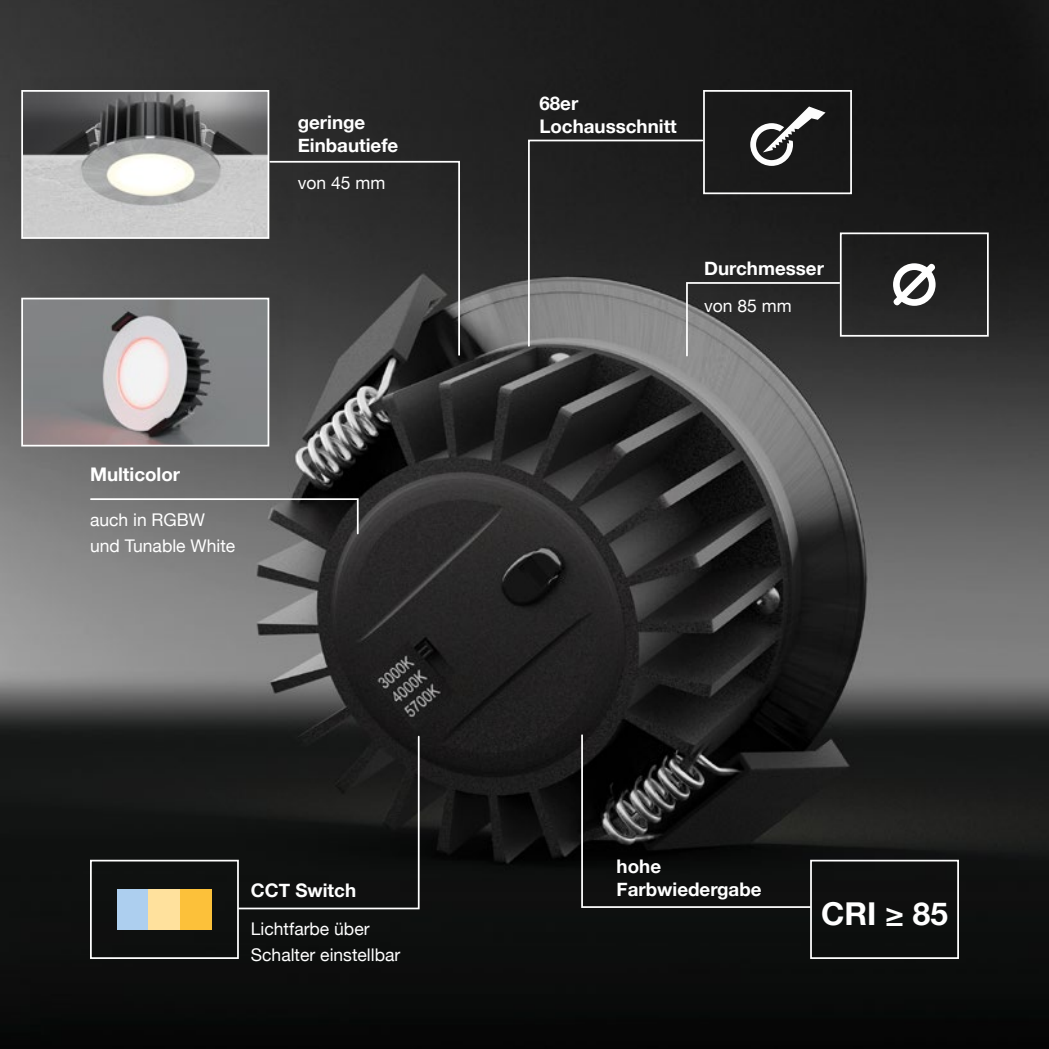
<style>
.page{position:relative;width:1049px;height:1049px;background:#fff}
.page>*{position:absolute;margin:0;border:0;box-sizing:border-box;transform-origin:0 0}
.Alleinstellungsmerkm{font:700 31.5px "Helvetica Neue";color:#fff}
.Alleinstellungsmerkm-2{font:700 18.75px/22.5px "Helvetica Neue";color:#fff}
.Alleinstellungsmerkm-3{font:17.5px/26.2px "Helvetica Neue";color:#fff}
</style>
<div class="page">
<img style="left:0;top:0;width:1048px;height:1049px">
<div style="left:27px;top:73px;width:268px;height:170px;background:#1d1d1b;opacity:.05"></div>
<img style="left:24px;top:93px;width:242px;height:143px">
<div style="left:21px;top:90px;width:248px;height:149px;border:2px solid #fff"></div>
<div style="left:95px;top:842px;width:170px;height:121px;background:#0f100f"></div>
<div style="left:117px;top:889px;width:32px;height:40px;background:#adcfef"></div>
<div style="left:149px;top:889px;width:31px;height:40px;background:#ffe19d"></div>
<div style="left:180px;top:889px;width:31px;height:40px;background:#fcc13a"></div>
<div style="left:90px;top:860px;width:149px;height:99px;border:2px solid #fff"></div>
<div style="left:815px;top:842px;width:170px;height:121px;background:#0e0f0f"></div>
<div style="left:810px;top:860px;width:149px;height:99px;border:2px solid #fff"></div>
<div style="left:27px;top:280px;width:268px;height:170px;background:#1d1d1b;opacity:.05"></div>
<img style="left:24px;top:301px;width:242px;height:142px">
<div style="left:21px;top:298px;width:248px;height:148px;border:2px solid #fff"></div>
<svg style="left:89px;top:497px;width:270px;height:38px;background:#696969"></svg>
<svg style="left:237px;top:735px;width:183px;height:175px;background:#191a19"></svg>
<svg style="left:580px;top:733px;width:232px;height:176px;background:#1c1d1c"></svg>
<div style="left:708px;top:73px;width:170px;height:126px;background:#161616"></div>
<div style="left:703px;top:90px;width:149px;height:104px;border:2px solid #fff"></div>
<div style="left:845px;top:215px;width:170px;height:126px;background:#1d1d1b"></div>
<svg style="left:893px;top:263px;width:42px;height:43px"></svg>
<div style="left:840px;top:232px;width:149px;height:105px;border:2px solid #fff"></div>
<svg style="left:527px;top:106px;width:314px;height:251px;background:#393939"></svg>
<svg style="left:268px;top:160px;width:193px;height:197px;background:#393939"></svg>
<p class="Alleinstellungsmerkm-2" style="left:298px;top:112px;width:102px">geringe<br>Einbautiefe</p>
<p class="Alleinstellungsmerkm-3" style="left:298px;top:170px;width:89px">von 45 mm</p>
<p class="Alleinstellungsmerkm-2" style="left:90px;top:463px;width:92px">Multicolor</p>
<p class="Alleinstellungsmerkm-3" style="left:90px;top:508px;width:147px">auch in RGBW und Tunable White</p>
<p class="Alleinstellungsmerkm-2" style="left:251px;top:880px;width:107px">CCT Switch</p>
<p class="Alleinstellungsmerkm-3" style="left:251px;top:917px;width:151px">Lichtfarbe über<br>Schalter einstellbar</p>
<p class="Alleinstellungsmerkm-2" style="left:539px;top:93px;width:139px">68er<br>Lochausschnitt</p>
<p class="Alleinstellungsmerkm-2" style="left:704px;top:258px;width:121px">Durchmesser</p>
<p class="Alleinstellungsmerkm-3" style="left:704px;top:294px;width:89px">von 85 mm</p>
<p class="Alleinstellungsmerkm-2" style="left:617px;top:855px;width:146px">hohe<br>Farbwiedergabe</p>
<p class="Alleinstellungsmerkm" style="left:821px;top:889px;width:128px">CRI ≥ 85</p>
</div>
